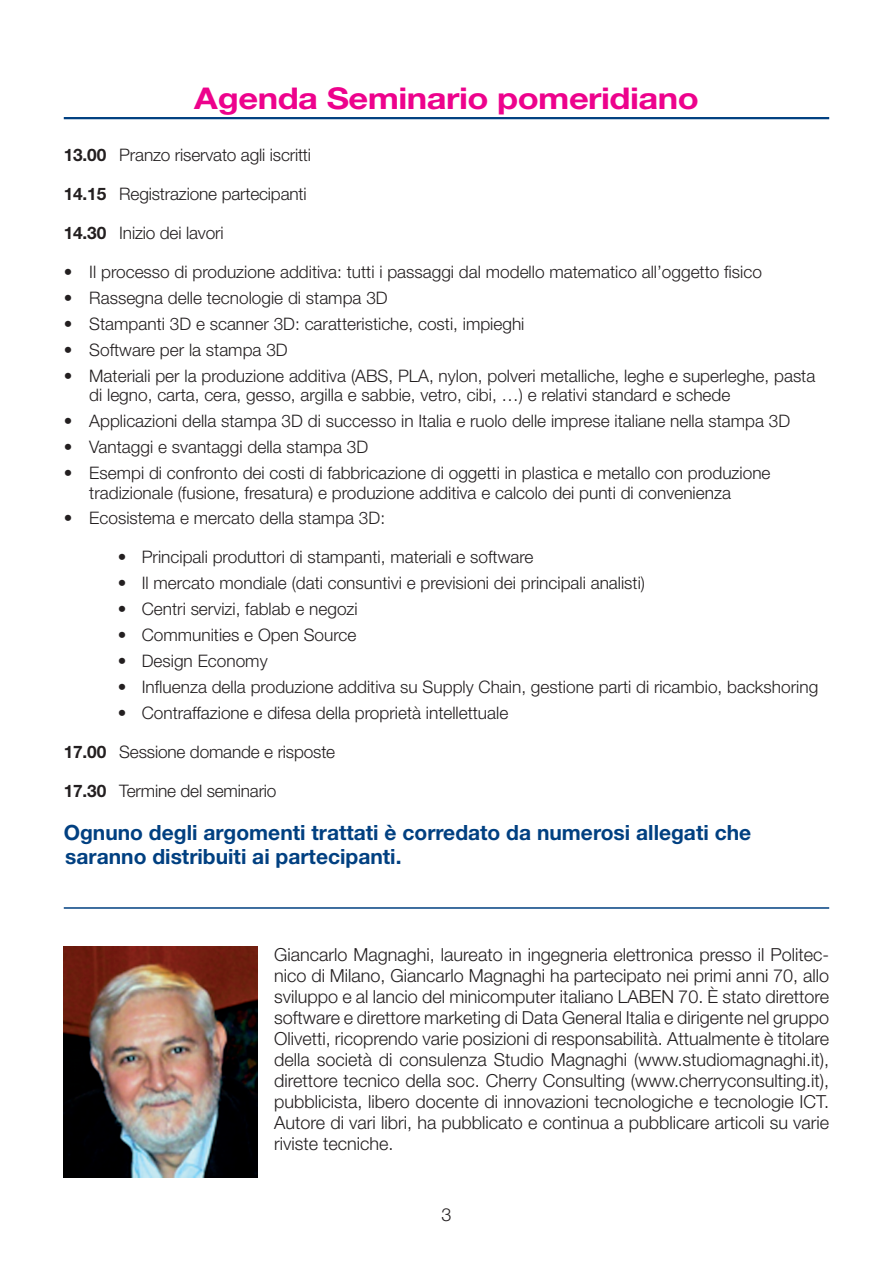
<style>
.page{position:relative;width:893px;height:1263px;background:#fff}
.page>*{position:absolute;margin:0;border:0;box-sizing:border-box;transform-origin:0 0}
.t1{font:700 30px "Helvetica Neue";letter-spacing:-.015em;color:#ed028c;scale:1.15 1}
.t2{font:700 21px/24px "Helvetica Neue";color:#014081}
.t3{font:300 18px/21px "Helvetica Neue";color:#231f20;text-align:justify}
.t4{font:300 17.25px/19.5px "Helvetica Neue";color:#231f20}
.s1{font-weight:700}
</style>
<div class="page">
<hr style="left:64px;top:117px;width:765px;height:2px;background:#014081">
<img style="left:64px;top:946px;width:193px;height:232px">
<hr style="left:64px;top:907px;width:765px;height:2px;background:#014081">
<p class="t1" style="left:194px;top:79px;width:440px">Agenda Seminario pomeridiano</p>
<p class="t4" style="left:64px;top:145px;width:249px"><span class="s1">13.00</span> Pranzo riservato agli iscritti</p>
<p class="t4" style="left:64px;top:184px;width:244px"><span class="s1">14.15</span> Registrazione partecipanti</p>
<p class="t4" style="left:64px;top:223px;width:161px"><span class="s1">14.30</span> Inizio dei lavori</p>
<p class="t4" style="left:64px;top:262px;width:700px">• Il processo di produzione additiva: tutti i passaggi dal modello matematico all’oggetto fisico</p>
<p class="t4" style="left:64px;top:288px;width:325px">• Rassegna delle tecnologie di stampa 3D</p>
<p class="t4" style="left:64px;top:314px;width:462px">• Stampanti 3D e scanner 3D: caratteristiche, costi, impieghi</p>
<p class="t4" style="left:64px;top:340px;width:225px">• Software per la stampa 3D</p>
<p class="t4" style="left:89px;top:366px;width:728px;text-indent:-26px">• Materiali per la produzione additiva (ABS, PLA, nylon, polveri metalliche, leghe e superleghe, pasta di legno, carta, cera, gesso, argilla e sabbie, vetro, cibi, …) e relativi standard e schede</p>
<p class="t4" style="left:64px;top:411px;width:728px">• Applicazioni della stampa 3D di successo in Italia e ruolo delle imprese italiane nella stampa 3D</p>
<p class="t4" style="left:64px;top:437px;width:306px">• Vantaggi e svantaggi della stampa 3D</p>
<p class="t4" style="left:89px;top:463px;width:683px;text-indent:-26px">• Esempi di confronto dei costi di fabbricazione di oggetti in plastica e metallo con produzione tradizionale (fusione, fresatura) e produzione additiva e calcolo dei punti di convenienza</p>
<p class="t4" style="left:64px;top:508px;width:323px">• Ecosistema e mercato della stampa 3D:</p>
<p class="t4" style="left:118px;top:547px;width:417px">• Principali produttori di stampanti, materiali e software</p>
<p class="t4" style="left:118px;top:573px;width:529px">• Il mercato mondiale (dati consuntivi e previsioni dei principali analisti)</p>
<p class="t4" style="left:118px;top:599px;width:241px">• Centri servizi, fablab e negozi</p>
<p class="t4" style="left:118px;top:625px;width:240px">• Communities e Open Source</p>
<p class="t4" style="left:118px;top:651px;width:151px">• Design Economy</p>
<p class="t4" style="left:118px;top:677px;width:702px">• Influenza della produzione additiva su Supply Chain, gestione parti di ricambio, backshoring</p>
<p class="t4" style="left:118px;top:702px;width:392px">• Contraffazione e difesa della proprietà intellettuale</p>
<p class="t4" style="left:64px;top:741px;width:273px"><span class="s1">17.00</span> Sessione domande e risposte</p>
<p class="t4" style="left:64px;top:780px;width:214px"><span class="s1">17.30</span> Termine del seminario</p>
<p class="t2" style="left:64px;top:820px;width:689px">Ognuno degli argomenti trattati è corredato da numerosi allegati che saranno distribuiti ai partecipanti.</p>
<p class="t3" style="left:274px;top:944px;width:557px">Giancarlo Magnaghi, laureato in ingegneria elettronica presso il Politec&shy;nico di Milano, Giancarlo Magnaghi ha partecipato nei primi anni 70, allo sviluppo e al lancio del minicomputer italiano LABEN 70. È stato direttore software e direttore marketing di Data General Italia e dirigente nel gruppo Olivetti, ricoprendo varie posizioni di responsabilità. Attualmente è titolare della società di consulenza Studio Magnaghi (www.studiomagnaghi.it), direttore tecnico della soc. Cherry Consulting (www.cherryconsulting.it), pubblicista, libero docente di innovazioni tecnologiche e tecnologie ICT.<br>Autore di vari libri, ha pubblicato e continua a pubblicare articoli su varie riviste tecniche.</p>
<p class="t3" style="left:441px;top:1203px;width:12px">3</p>
</div>
